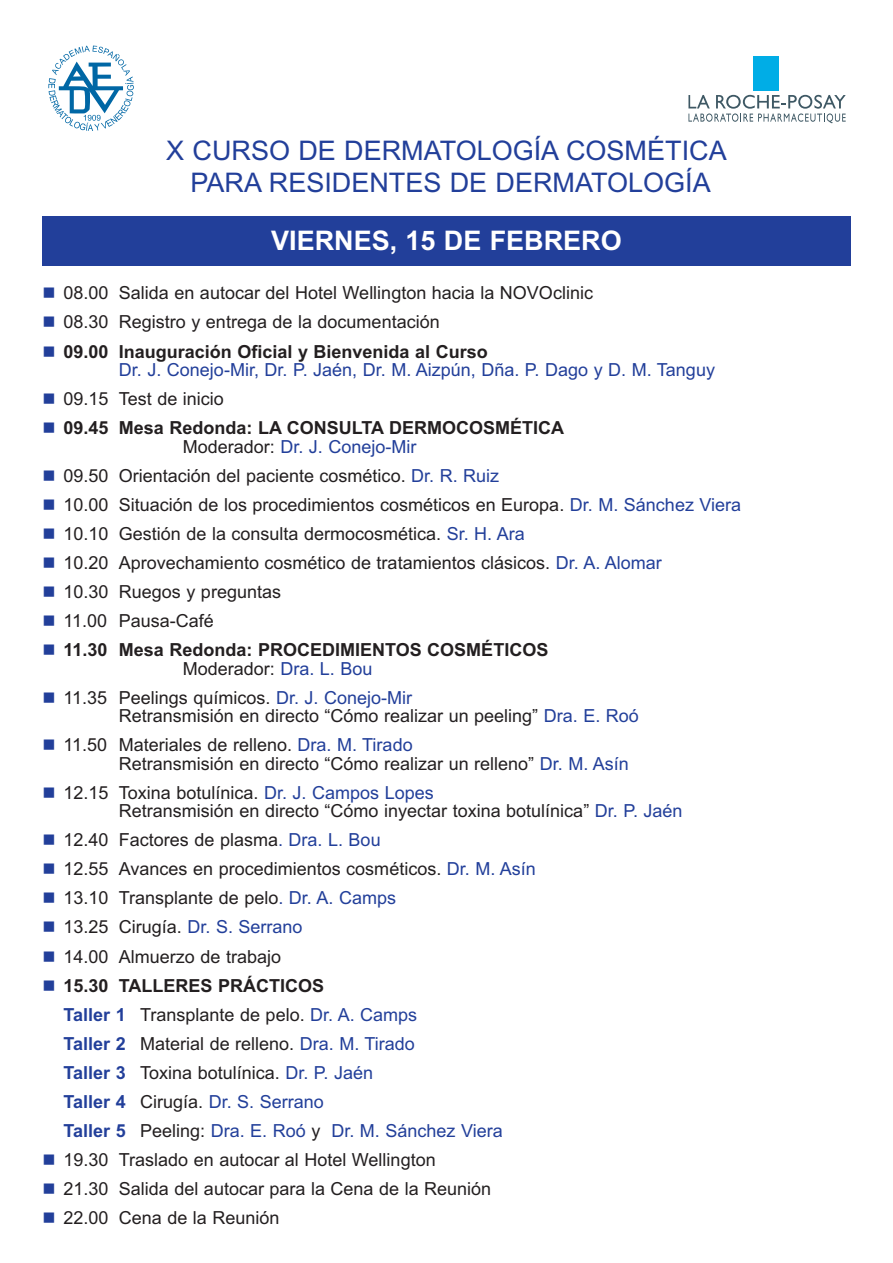
<style>
.page{position:relative;width:893px;height:1263px;background:#fff}
.page>*{position:absolute;margin:0;border:0;box-sizing:border-box;transform-origin:0 0}
.t1{font:27px/32.4px "Arial";color:#223f9a;text-align:center}
.t2{font:700 27px "Arial";color:#fff}
.t3{font:18px/29.1px "Arial";color:#231f20}
.t4{font:700 18px/18.5px "Arial";color:#231f20}
.t5{font:18px "Arial";color:#223f9a}
.s1{font-weight:400}
.s2{font-weight:400;color:#223f9a}
.s3{color:#223f9a}
.s4{font-weight:700}
.s5{font-weight:700;color:#223f9a}
</style>
<div class="page">
<div style="left:42px;top:217px;width:808px;height:49px;background:#223f9a"></div>
<svg style="left:48px;top:46px;width:86px;height:85px"></svg>
<div style="left:753px;top:56px;width:26px;height:35px;background:#00ade6"></div>
<svg style="left:688px;top:95px;width:157px;height:28px"></svg>
<h1 class="t1" style="left:166px;top:137px;width:562px">X CURSO DE DERMATOLOGÍA COSMÉTICA<br>PARA RESIDENTES DE DERMATOLOGÍA</h1>
<h1 class="t2" style="left:271px;top:231px;width:352px">VIERNES, 15 DE FEBRERO</h1>
<p class="t3" style="left:64px;top:280px;width:531px">08.00 Salida en autocar del Hotel Wellington hacia la NOVOclinic<br>08.30 Registro y entrega de la documentación</p>
<p class="t4" style="left:64px;top:344px;width:425px">09.00 Inauguración Oficial y Bienvenida al Curso</p>
<p class="t5" style="left:119px;top:363px;width:597px">Dr. J. Conejo-Mir, Dr. P. Jaén, Dr. M. Aizpún, Dña. P. Dago y D. M. Tanguy</p>
<p class="t3" style="left:64px;top:386px;width:162px">09.15 Test de inicio</p>
<p class="t4" style="left:183px;top:420px;width:383px;text-indent:-119px">09.45 Mesa Redonda: LA CONSULTA DERMOCOSMÉTICA<br><span class="s1">Moderador:</span> <span class="s2">Dr. J. Conejo-Mir</span></p>
<p class="t3" style="left:64px;top:463px;width:679px">09.50 Orientación del paciente cosmético. <span class="s3">Dr. R. Ruiz<br></span>10.00 Situación de los procedimientos cosméticos en Europa. <span class="s3">Dr. M. Sánchez Viera </span>10.10 Gestión de la consulta dermocosmética. <span class="s3">Sr. H. Ara<br></span>10.20 Aprovechamiento cosmético de tratamientos clásicos. <span class="s3">Dr. A. Alomar<br></span>10.30 Ruegos y preguntas<br>11.00 Pausa-Café</p>
<p class="t4" style="left:183px;top:642px;width:367px;text-indent:-119px">11.30 Mesa Redonda: PROCEDIMIENTOS COSMÉTICOS<br><span class="s1">Moderador:</span> <span class="s2">Dra. L. Bou</span></p>
<p class="t3" style="left:119px;top:690px;width:521px;line-height:18.5px;text-indent:-55px">11.35 Peelings químicos. <span class="s3">Dr. J. Conejo-Mir<br></span>Retransmisión en directo “Cómo realizar un peeling” <span class="s3">Dra. E. Roó</span></p>
<p class="t3" style="left:119px;top:737px;width:511px;line-height:18.5px;text-indent:-55px">11.50 Materiales de relleno. <span class="s3">Dra. M. Tirado<br></span>Retransmisión en directo “Cómo realizar un relleno” <span class="s3">Dr. M. Asín</span></p>
<p class="t3" style="left:119px;top:785px;width:565px;line-height:18.5px;text-indent:-55px">12.15 Toxina botulínica. <span class="s3">Dr. J. Campos Lopes<br></span>Retransmisión en directo “Cómo inyectar toxina botulínica” <span class="s3">Dr. P. Jaén</span></p>
<p class="t3" style="left:64px;top:827px;width:474px">12.40 Factores de plasma<span class="s3">. Dra. L. Bou<br></span>12.55 Avances en procedimientos cosméticos. <span class="s3">Dr. M. Asín </span>13.10 Transplante de pelo<span class="s3">. Dr. A. Camps<br></span>13.25 Cirugía. <span class="s3">Dr. S. Serrano<br></span>14.00 Almuerzo de trabajo</p>
<p class="t3" style="left:64px;top:973px;width:440px"><span class="s4">15.30 TALLERES PRÁCTICOS<br></span><span class="s5">Taller 1</span> Transplante de pelo. <span class="s3">Dr. A. Camps<br></span><span class="s5">Taller 2</span> Material de relleno. <span class="s3">Dra. M. Tirado<br></span><span class="s5">Taller 3</span> Toxina botulínica. <span class="s3">Dr. P. Jaén<br></span><span class="s5">Taller 4</span> Cirugía. <span class="s3">Dr. S. Serrano<br></span><span class="s5">Taller 5</span> Peeling: <span class="s3">Dra. E. Roó</span> y <span class="s3">Dr. M. Sánchez Viera </span>19.30 Traslado en autocar al Hotel Wellington<br>21.30 Salida del autocar para la Cena de la Reunión 22.00 Cena de la Reunión</p>
</div>
